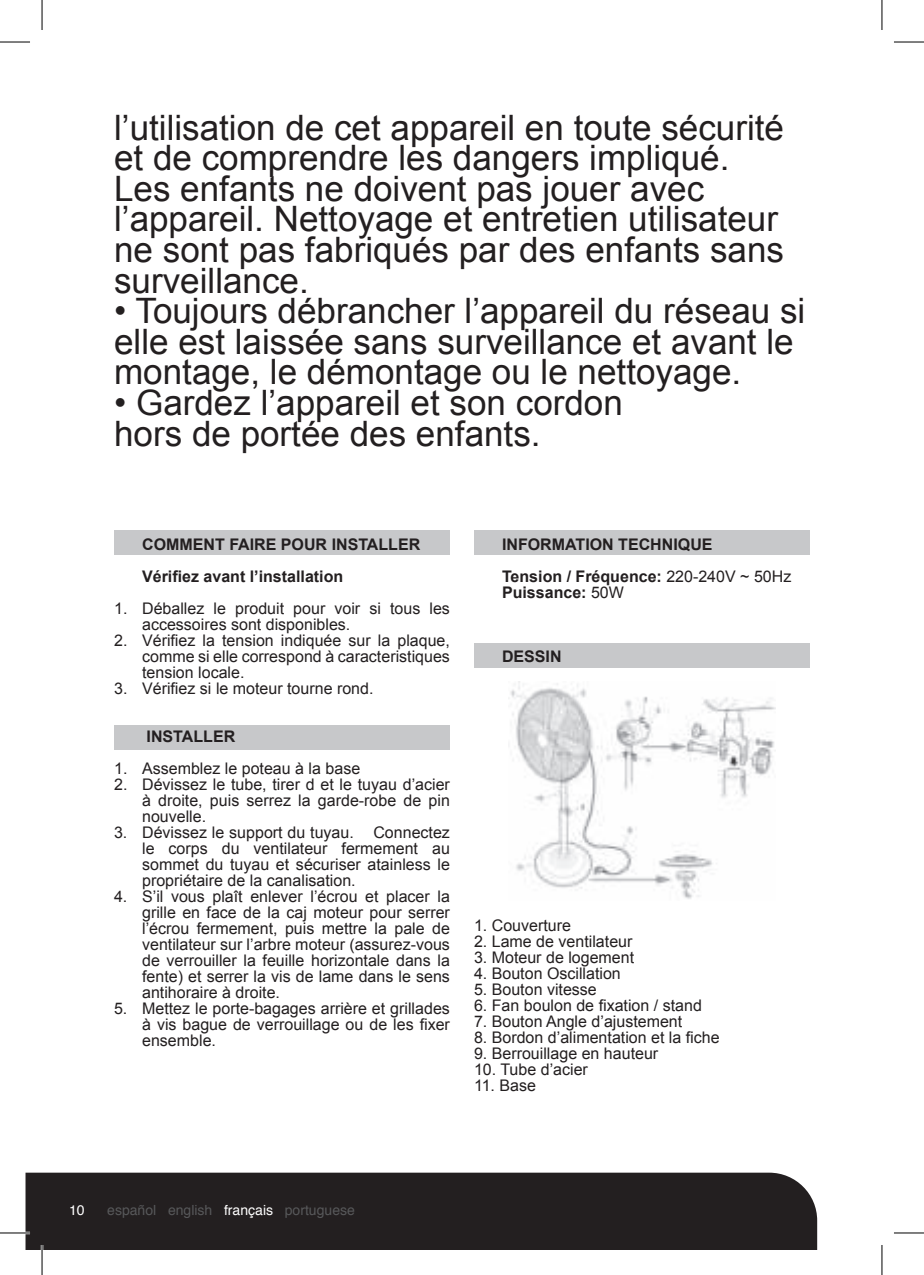
<style>
.page{position:relative;width:924px;height:1275px;background:#fff}
.page>*{position:absolute;margin:0;border:0;box-sizing:border-box;transform-origin:0 0}
.t1{font:35px/30.6px "Arial";color:#231f20}
.t2{font:16px/16px "Arial";color:#231f20;text-align:justify}
.t3{font:700 16px/32px "Arial";color:#231f20}
.t4{font:14px "Helvetica";color:#57585a}
.t5{font:14px "Helvetica";color:#fff}
.s1{font-weight:400}
.s2{color:#fff}
</style>
<div class="page">
<div style="left:114px;top:531px;width:336px;height:24px;background:#c7c8ca"></div>
<div style="left:473px;top:531px;width:336px;height:24px;background:#c7c8ca"></div>
<div style="left:473px;top:643px;width:336px;height:25px;background:#c7c8ca"></div>
<div style="left:114px;top:725px;width:336px;height:24px;background:#c7c8ca"></div>
<div style="left:25px;top:1172px;width:791px;height:78px;background:#231f20"></div>
<img style="left:510px;top:681px;width:265px;height:218px">
<hr style="left:0;top:1231px;width:30px;height:3px;background:#fff">
<hr style="left:41px;top:1245px;width:2px;height:30px;background:#fff">
<hr style="left:0;top:42px;width:30px;height:1px;background:#000">
<hr style="left:893px;top:42px;width:30px;height:1px;background:#000">
<hr style="left:0;top:1232px;width:30px;height:1px;background:#000">
<hr style="left:893px;top:1232px;width:30px;height:1px;background:#000">
<hr style="left:42px;top:0;width:1px;height:30px;background:#000">
<hr style="left:42px;top:1245px;width:1px;height:30px;background:#000">
<hr style="left:881px;top:0;width:1px;height:30px;background:#000">
<hr style="left:881px;top:1245px;width:1px;height:30px;background:#000">
<h1 class="t1" style="left:114px;top:115px;width:671px">l’utilisation de cet appareil en toute sécurité et de comprendre les dangers impliqué.<br>Les enfants ne doivent pas jouer avec l’appareil. Nettoyage et entretien utilisateur ne sont pas fabriqués par des enfants sans surveillance.</h1>
<h1 class="t1" style="left:114px;top:296px;width:692px">• Toujours débrancher l’appareil du réseau si elle est laissée sans surveillance et avant le montage, le démontage ou le nettoyage.</h1>
<h1 class="t1" style="left:114px;top:388px;width:510px">• Gardez l’appareil et son cordon hors de portée des enfants.</h1>
<p class="t3" style="left:142px;top:530px;width:279px">COMMENT FAIRE POUR INSTALLER<br>Vérifiez avant l’installation</p>
<p class="t2" style="left:142px;top:601px;width:309px;text-indent:-28px">1. Déballez le produit pour voir si tous les accessoires sont disponibles.</p>
<p class="t2" style="left:142px;top:633px;width:309px;text-indent:-28px">2. Vérifiez la tension indiquée sur la plaque, comme si elle correspond à caracteristiques tension locale.</p>
<p class="t2" style="left:114px;top:681px;width:261px">3. Vérifiez si le moteur tourne rond.</p>
<p class="t3" style="left:146px;top:722px;width:90px">INSTALLER</p>
<p class="t2" style="left:114px;top:761px;width:247px">1. Assemblez le poteau à la base</p>
<p class="t2" style="left:142px;top:777px;width:309px;text-indent:-28px">2. Dévissez le tube, tirer d et le tuyau d’acier à droite, puis serrez la garde-robe de pin nouvelle.</p>
<p class="t2" style="left:142px;top:825px;width:309px;text-indent:-28px">3. Dévissez le support du tuyau. Connectez le corps du ventilateur fermement au sommet du tuyau et sécuriser atainless le propriétaire de la canalisation.</p>
<p class="t2" style="left:142px;top:890px;width:309px;text-indent:-28px">4. S’il vous plaît enlever l’écrou et placer la grille en face de la caj moteur pour serrer l’écrou fermement, puis mettre la pale de ventilateur sur l’arbre moteur (assurez-vous de verrouiller la feuille horizontale dans la fente) et serrer la vis de lame dans le sens antihoraire à droite.</p>
<p class="t2" style="left:142px;top:1002px;width:309px;text-indent:-28px">5. Mettez le porte-bagages arrière et grillades à vis bague de verrouillage ou de les fixer ensemble.</p>
<p class="t3" style="left:502px;top:530px;width:291px">INFORMATION TECHNIQUE<br>Tension / Fréquence: <span class="s1">220-240V ~ 50Hz</span></p>
<p class="t3" style="left:502px;top:578px;width:123px">Puissance: <span class="s1">50W</span></p>
<p class="t3" style="left:502px;top:642px;width:61px">DESSIN</p>
<p class="t2" style="left:474px;top:919px;width:98px">1. Couverture</p>
<p class="t2" style="left:474px;top:933px;width:160px">2. Lame de ventilateur</p>
<p class="t2" style="left:474px;top:951px;width:162px">3. Moteur de logement</p>
<p class="t2" style="left:474px;top:967px;width:148px">4. Bouton Oscillation</p>
<p class="t2" style="left:474px;top:983px;width:124px">5. Bouton vitesse</p>
<p class="t2" style="left:474px;top:997px;width:229px">6. Fan boulon de fixation / stand</p>
<p class="t2" style="left:474px;top:1015px;width:210px">7. Bouton Angle d’ajustement</p>
<p class="t2" style="left:474px;top:1029px;width:247px">8. Bordon d’alimentation et la fiche</p>
<p class="t2" style="left:474px;top:1047px;width:186px">9. Berrouillage en hauteur</p>
<p class="t2" style="left:474px;top:1063px;width:115px">10. Tube d’acier</p>
<p class="t2" style="left:474px;top:1079px;width:63px">11. Base</p>
<p class="t5" style="left:69px;top:1202px;width:17px">10</p>
<p class="t4" style="left:107px;top:1205px;width:249px">español english <span class="s2">français</span> portuguese</p>
</div>
